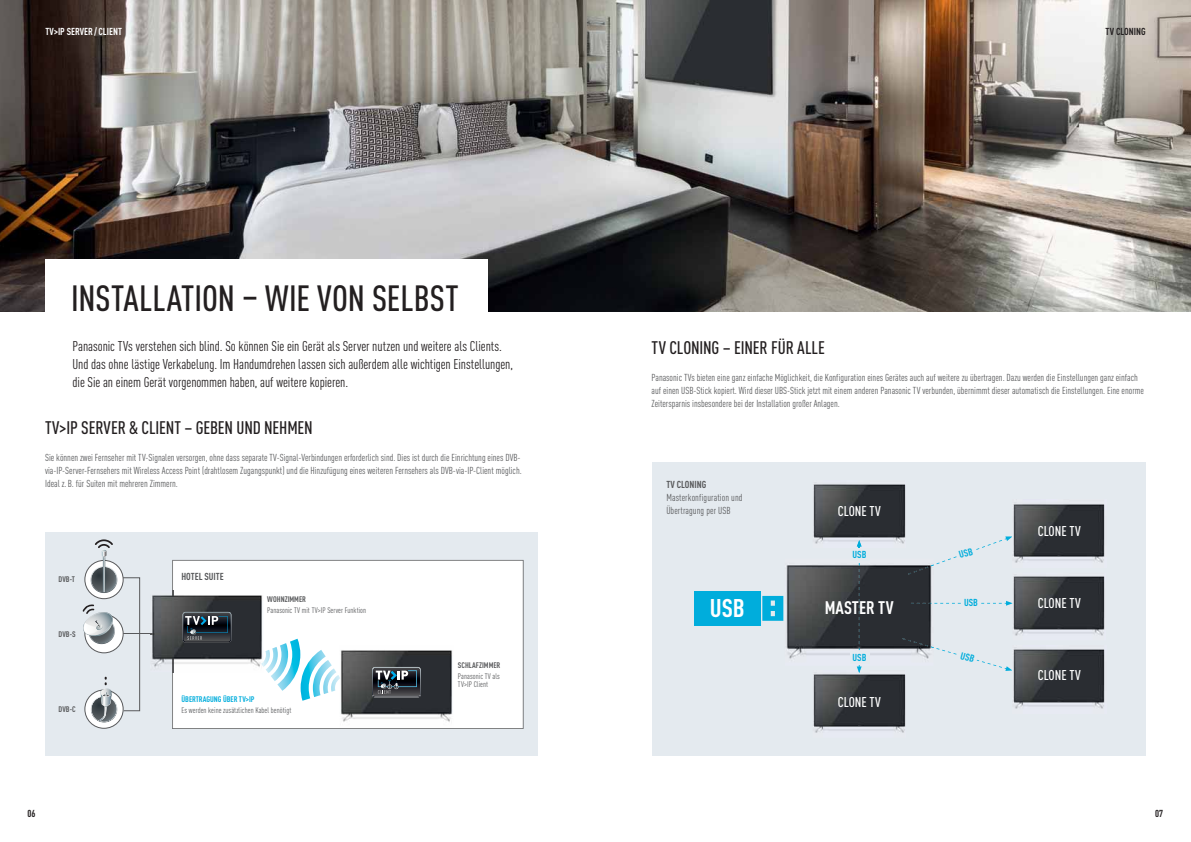
<style>
.page{position:relative;width:1191px;height:842px;background:#fff}
.page>*{position:absolute;margin:0;border:0;box-sizing:border-box;transform-origin:0 0}
.t1{font:500 condensed 36px "DIN Pro";color:#231f20}
.t2{font:700 25.3px "DIN Cond";color:#fff}
.t3{font:500 18px "DIN Cond";letter-spacing:-.01em;color:#231f20}
.t4{font:700 18px "DIN Cond";color:#fff}
.t5{font:14px/18px "DIN Cond";letter-spacing:-.005em;color:#231f20}
.t6{font:500 14px "DIN Cond";color:#fff}
.t7{font:10px/13px "DIN Cond";color:#58595b}
.t8{font:700 10px "DIN Cond";color:#58595b}
.t9{font:700 10px "DIN Cond";color:#fff}
.t10{font:700 10px "DIN Cond";color:#231f20}
.t11{font:700 10px "DIN Cond";color:#00addc}
.t12{font:8px/8px "DIN Cond";letter-spacing:.01em;color:#58595b}
.t13{font:700 8px "DIN Cond";color:#58595b}
.t14{font:700 8px "DIN Cond";color:#00addc}
</style>
<div class="page">
<img style="left:0;top:0;width:1191px;height:312px">
<div style="left:652px;top:462px;width:493px;height:294px;background:#e4eaef"></div>
<div style="left:45px;top:533px;width:493px;height:223px;background:#e4eaef"></div>
<div style="left:172px;top:560px;width:351px;height:169px;background:#fff"></div>
<img style="left:340px;top:645px;width:113px;height:82px">
<svg style="left:372px;top:667px;width:49px;height:30px"></svg>
<svg style="left:373px;top:668px;width:47px;height:28px"></svg>
<svg style="left:376px;top:671px;width:41px;height:23px"></svg>
<hr style="left:118px;top:633px;width:42px;height:1px;background:#58595b">
<img style="left:150px;top:590px;width:114px;height:82px">
<img style="left:172px;top:590px;width:1px;height:82px">
<svg style="left:261px;top:639px;width:80px;height:62px;background:#c3ecf6"></svg>
<svg style="left:183px;top:612px;width:48px;height:30px"></svg>
<svg style="left:82px;top:539px;width:58px;height:190px"></svg>
<div style="left:694px;top:591px;width:66px;height:35px;background:#00addc"></div>
<svg style="left:762px;top:596px;width:21px;height:25px"></svg>
<img style="left:786px;top:565px;width:146px;height:94px">
<img style="left:1013px;top:649px;width:92px;height:60px">
<img style="left:813px;top:674px;width:93px;height:59px">
<img style="left:813px;top:484px;width:93px;height:63px">
<svg style="left:856px;top:540px;width:5px;height:133px"></svg>
<img style="left:1013px;top:576px;width:92px;height:60px">
<svg style="left:911px;top:601px;width:102px;height:5px"></svg>
<img style="left:1013px;top:504px;width:92px;height:59px">
<div style="left:45px;top:259px;width:443px;height:79px;background:#fff"></div>
<div style="left:849px;top:548px;width:20px;height:13px;background:#e4eaef"></div>
<div style="left:961px;top:596px;width:19px;height:13px;background:#e4eaef"></div>
<div style="left:849px;top:651px;width:20px;height:13px;background:#e4eaef"></div>
<svg style="left:908px;top:536px;width:104px;height:38px"></svg>
<svg style="left:902px;top:638px;width:110px;height:33px"></svg>
<p class="t9" style="left:45px;top:28px;width:78px">TV&gt;IP SERVER / CLIENT</p>
<p class="t10" style="left:1105px;top:28px;width:42px">TV CLONING</p>
<h1 class="t1" style="left:71px;top:278px;width:389px">INSTALLATION – WIE VON SELBST</h1>
<p class="t5" style="left:73px;top:338px;width:442px">Panasonic TVs verstehen sich blind. So können Sie ein Gerät als Server nutzen und weitere als Clients.<br>Und das ohne lästige Verkabelung. Im Handumdrehen lassen sich außerdem alle wichtigen Einstellungen, die Sie an einem Gerät vorgenommen haben, auf weitere kopieren.</p>
<h3 class="t3" style="left:45px;top:421px;width:269px">TV&gt;IP SERVER &amp; CLIENT – GEBEN UND NEHMEN</h3>
<p class="t7" style="left:45px;top:452px;width:478px;text-align:justify">Sie können zwei Fernseher mit TV-Signalen versorgen, ohne dass separate TV-Signal-Verbindungen erforderlich sind. Dies ist durch die Einrichtung eines DVB&shy;via-IP-Server-Fernsehers mit Wireless Access Point (drahtlosem Zugangspunkt) und die Hinzufügung eines weiteren Fernsehers als DVB-via-IP-Client möglich.<br>Ideal z. B. für Suiten mit mehreren Zimmern.</p>
<p class="t13" style="left:59px;top:577px;width:18px">DVB-T</p>
<p class="t13" style="left:59px;top:631px;width:18px">DVB-S</p>
<p class="t13" style="left:59px;top:706px;width:18px">DVB-C</p>
<p class="t8" style="left:181px;top:573px;width:44px">HOTEL SUITE</p>
<p class="t13" style="left:267px;top:596px;width:40px">WOHNZIMMER</p>
<p class="t12" style="left:267px;top:607px;width:100px">Panasonic TV mit TV&gt;IP Server Funktion</p>
<p class="t14" style="left:181px;top:696px;width:75px">ÜBERTRAGUNG ÜBER TV&gt;IP</p>
<p class="t12" style="left:181px;top:707px;width:111px">Es werden keine zusätzlichen Kabel benötigt</p>
<p class="t13" style="left:458px;top:662px;width:44px">SCHLAFZIMMER</p>
<p class="t12" style="left:458px;top:673px;width:43px">Panasonic TV als<br>TV&gt;IP Client</p>
<h3 class="t3" style="left:651px;top:341px;width:175px">TV CLONING – EINER FÜR ALLE</h3>
<p class="t7" style="left:651px;top:372px;width:494px">Panasonic TVs bieten eine ganz einfache Möglichkeit, die Konfiguration eines Gerätes auch auf weitere zu übertragen. Dazu werden die Einstellungen ganz einfach auf einen USB-Stick kopiert. Wird dieser UBS-Stick jetzt mit einem anderen Panasonic TV verbunden, übernimmt dieser automatisch die Einstellungen. Eine enorme<br>Zeitersparnis insbesondere bei der Installation großer Anlagen.</p>
<p class="t8" style="left:666px;top:481px;width:42px">TV CLONING</p>
<p class="t7" style="left:666px;top:492px;width:78px">Masterkonfiguration und<br>Übertragung per USB</p>
<h2 class="t2" style="left:710px;top:599px;width:37px">USB</h2>
<h3 class="t6" style="left:838px;top:506px;width:44px">CLONE TV</h3>
<p class="t11" style="left:852px;top:551px;width:15px">USB</p>
<h3 class="t4" style="left:825px;top:600px;width:70px">MASTER TV</h3>
<p class="t11" style="left:852px;top:654px;width:15px">USB</p>
<h3 class="t6" style="left:838px;top:697px;width:44px">CLONE TV</h3>
<p class="t11" style="left:964px;top:599px;width:15px">USB</p>
<h3 class="t6" style="left:1037px;top:526px;width:44px">CLONE TV</h3>
<h3 class="t6" style="left:1037px;top:597px;width:44px">CLONE TV</h3>
<h3 class="t6" style="left:1037px;top:670px;width:44px">CLONE TV</h3>
<p class="t10" style="left:27px;top:809px;width:10px">06</p>
<p class="t10" style="left:1155px;top:809px;width:10px">07</p>
</div>
